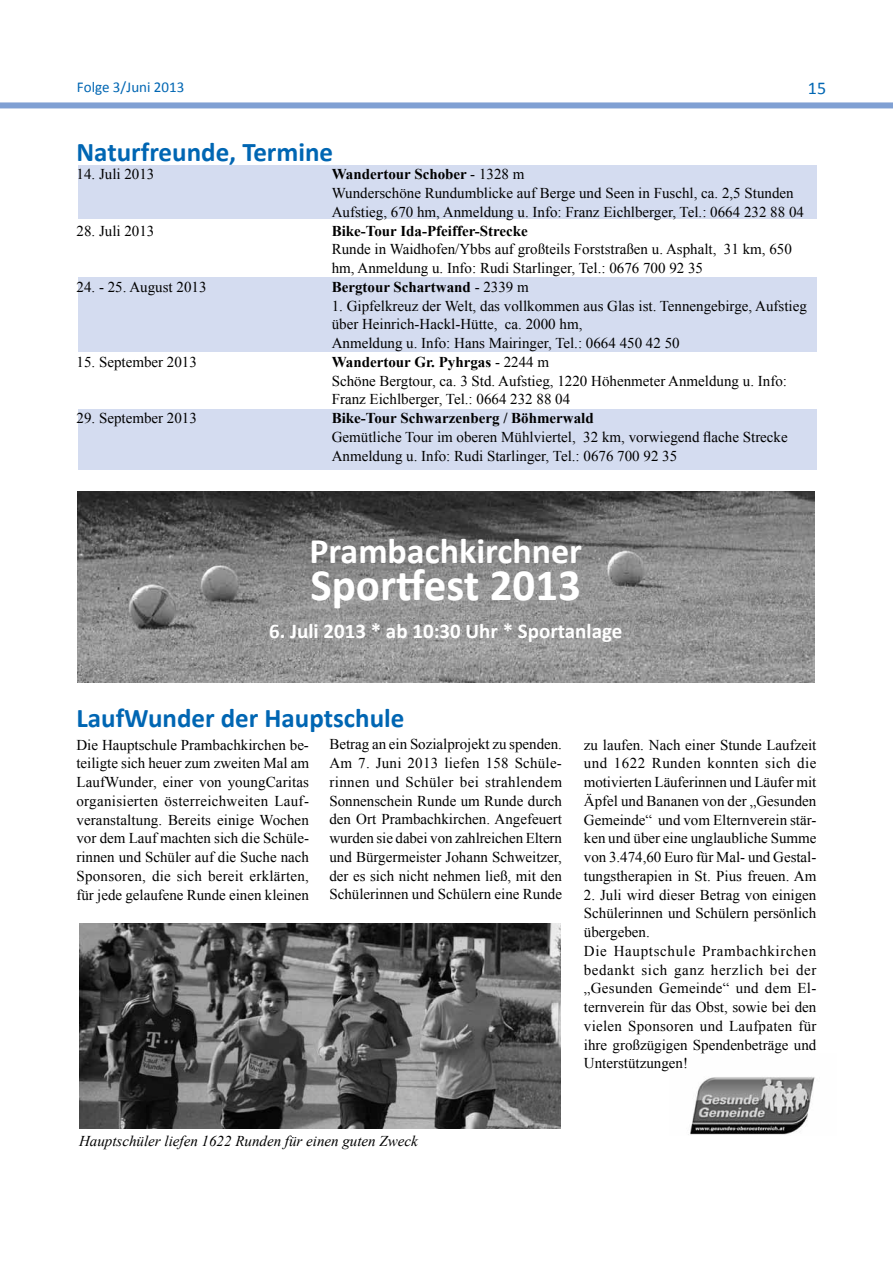
<style>
.page{position:relative;width:893px;height:1263px;background:#fff}
.page>*{position:absolute;margin:0;border:0;box-sizing:border-box;transform-origin:0 0}
.t1{font:700 45px "Calibri";color:#fff}
.t2{font:700 36px "Calibri";color:#fff}
.t3{font:700 27px "Calibri";color:#0066b3}
.t4{font:700 21px "Calibri";color:#fff}
.t5{font:18px "Calibri";color:#0066b3}
.t6{font:15px/18.8px "Times New Roman";color:#000}
.t7{font:700 15px "Times New Roman";color:#000}
.t8{font:italic 15px "Times New Roman";color:#000}
.t9{font:15px "Calibri";color:#0066b3}
.s1{font-weight:700}
.s2{font-weight:400}
</style>
<div class="page">
<div style="left:0;top:102px;width:893px;height:6px;background:#80a0d3"></div>
<img style="left:688px;top:1077px;width:127px;height:58px">
<div style="left:78px;top:410px;width:738px;height:60px;background:#d4dcf0"></div>
<div style="left:78px;top:277px;width:738px;height:74px;background:#d4dcf0"></div>
<div style="left:78px;top:165px;width:738px;height:54px;background:#d4dcf0"></div>
<img style="left:77px;top:491px;width:738px;height:191px">
<img style="left:79px;top:924px;width:481px;height:205px">
<p class="t9" style="left:77px;top:78px;width:109px">Folge 3/Juni 2013</p>
<p class="t5" style="left:808px;top:77px;width:20px">15</p>
<h3 class="t3" style="left:76px;top:134px;width:258px">Naturfreunde, Termine</h3>
<p class="t6" style="left:76px;top:165px;width:79px">14. Juli 2013</p>
<p class="t6" style="left:332px;top:165px;width:474px"><span class="s1">Wandertour Schober</span> - 1328 m<br>Wunderschöne Rundumblicke auf Berge und Seen in Fuschl, ca. 2,5 Stunden<br>Aufstieg, 670 hm, Anmeldung u. Info: Franz Eichlberger, Tel.: 0664 232 88 04</p>
<p class="t6" style="left:76px;top:221px;width:79px">28. Juli 2013</p>
<p class="t7" style="left:332px;top:220px;width:198px">Bike-Tour Ida-Pfeiffer-Strecke</p>
<p class="t6" style="left:332px;top:240px;width:462px">Runde in Waidhofen/Ybbs auf großteils Forststraßen u. Asphalt, 31 km, 650 hm, Anmeldung u. Info: Rudi Starlinger, Tel.: 0676 700 92 35</p>
<p class="t6" style="left:76px;top:277px;width:132px">24. - 25. August 2013</p>
<p class="t7" style="left:332px;top:276px;width:199px">Bergtour Schartwand <span class="s2">- 2339 m</span></p>
<p class="t6" style="left:332px;top:296px;width:477px">1. Gipfelkreuz der Welt, das vollkommen aus Glas ist. Tennengebirge, Aufstieg über Heinrich-Hackl-Hütte, ca. 2000 hm,<br>Anmeldung u. Info: Hans Mairinger, Tel.: 0664 450 42 50</p>
<p class="t6" style="left:76px;top:352px;width:122px">15. September 2013</p>
<p class="t6" style="left:332px;top:352px;width:457px"><span class="s1">Wandertour Gr. Pyhrgas</span> - 2244 m<br>Schöne Bergtour, ca. 3 Std. Aufstieg, 1220 Höhenmeter Anmeldung u. Info:<br>Franz Eichlberger, Tel.: 0664 232 88 04</p>
<p class="t6" style="left:76px;top:408px;width:122px">29. September 2013</p>
<p class="t7" style="left:332px;top:408px;width:264px">Bike-Tour Schwarzenberg / Böhmerwald</p>
<p class="t6" style="left:332px;top:427px;width:458px">Gemütliche Tour im oberen Mühlviertel, 32 km, vorwiegend flache Strecke<br>Anmeldung u. Info: Rudi Starlinger, Tel.: 0676 700 92 35</p>
<h2 class="t2" style="left:309px;top:528px;width:274px">Prambachkirchner</h2>
<h1 class="t1" style="left:311px;top:556px;width:272px">Sportfest 2013</h1>
<h3 class="t4" style="left:269px;top:618px;width:355px">6. Juli 2013 * ab 10:30 Uhr * Sportanlage</h3>
<h3 class="t3" style="left:76px;top:701px;width:329px">LaufWunder der Hauptschule</h3>
<p class="t6" style="left:76px;top:735px;width:234px;text-align:justify">Die Hauptschule Prambachkirchen be&shy;teiligte sich heuer zum zweiten Mal am LaufWunder, einer von youngCaritas organisierten österreichweiten Lauf&shy;veranstaltung. Bereits einige Wochen vor dem Lauf machten sich die Schüle&shy;rinnen und Schüler auf die Suche nach Sponsoren, die sich bereit erklärten, für jede gelaufene Runde einen kleinen</p>
<p class="t6" style="left:329px;top:735px;width:234px;text-align:justify">Betrag an ein Sozialprojekt zu spenden.<br>Am 7. Juni 2013 liefen 158 Schüle&shy;rinnen und Schüler bei strahlendem Sonnenschein Runde um Runde durch den Ort Prambachkirchen. Angefeuert wurden sie dabei von zahlreichen Eltern und Bürgermeister Johann Schweitzer, der es sich nicht nehmen ließ, mit den Schülerinnen und Schülern eine Runde</p>
<p class="t6" style="left:584px;top:735px;width:234px;text-align:justify">zu laufen. Nach einer Stunde Laufzeit und 1622 Runden konnten sich die motivierten Läuferinnen und Läufer mit Äpfel und Bananen von der „Gesunden Gemeinde“ und vom Elternverein stär&shy;ken und über eine unglaubliche Summe von 3.474,60 Euro für Mal- und Gestal&shy;tungstherapien in St. Pius freuen. Am</p>
<p class="t6" style="left:584px;top:885px;width:234px">2. Juli wird dieser Betrag von einigen<br>Schülerinnen und Schülern persönlich übergeben.<br>Die Hauptschule Prambachkirchen bedankt sich ganz herzlich bei der „Gesunden Gemeinde“ und dem El&shy;ternverein für das Obst, sowie bei den vielen Sponsoren und Laufpaten für ihre großzügigen Spendenbeträge und<br>Unterstützungen!</p>
<p class="t8" style="left:79px;top:1130px;width:340px">Hauptschüler liefen 1622 Runden für einen guten Zweck</p>
</div>
